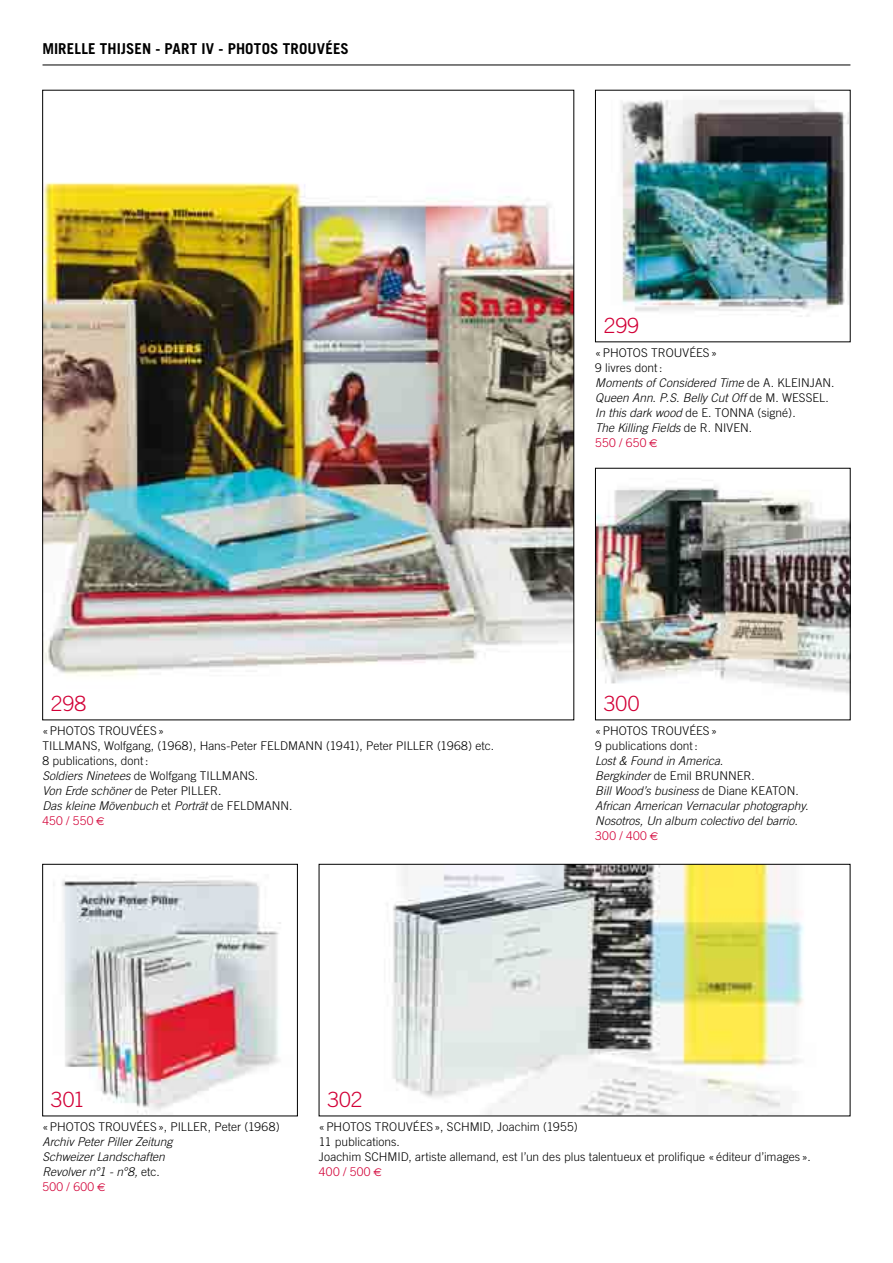
<style>
.page{position:relative;width:893px;height:1263px;background:#fff}
.page>*{position:absolute;margin:0;border:0;box-sizing:border-box;transform-origin:0 0}
.t1{font:300 21px "Trade Gothic";letter-spacing:.005em;color:#d20037}
.t2{font:700 15px "Trade Gothic";letter-spacing:.01em;color:#000}
.t3{font:italic 300 12px/15px "Trade Gothic";letter-spacing:-.005em;color:#000}
.t4{font:300 12px/15px "Trade Gothic";color:#000}
.s1{font-style:italic}
.s2{font-style:normal}
.s3{font-style:normal;color:#d20037}
.s4{font-family:"Euro Sans";font-weight:400;font-style:normal;font-size:11.25px;color:#d20037}
.s5{color:#d20037}
.s6{font-family:"Euro Sans";font-weight:400;font-size:11.25px;color:#d20037}
</style>
<div class="page">
<img style="left:621px;top:100px;width:227px;height:217px">
<img style="left:597px;top:485px;width:251px;height:208px">
<img style="left:53px;top:874px;width:228px;height:240px">
<div style="left:42px;top:864px;width:256px;height:252px;border:1px solid #000"></div>
<img style="left:387px;top:866px;width:417px;height:248px">
<div style="left:319px;top:864px;width:531px;height:252px;border:1px solid #000"></div>
<img style="left:44px;top:182px;width:528px;height:494px">
<hr style="left:43px;top:65px;width:807px;height:1px;background:#000">
<p class="t2" style="left:43px;top:39px;width:308px">MIRELLE THIJSEN - PART IV - PHOTOS TROUVÉES</p>
<h1 class="t1" style="left:51px;top:691px;width:37px">298</h1>
<p class="t4" style="left:42px;top:723px;width:23px">«Photos</p>
<p class="t4" style="left:98px;top:723px;width:14px">Trouvées</p>
<p class="t4" style="left:42px;top:723px;width:453px;text-indent:116px">»<br>TILLMANS, Wolfgang, (1968), Hans-Peter FELDMANN (1941), Peter PILLER (1968) etc.<br>8 publications, dont:<br><span class="s1">Soldiers Ninetees</span> de Wolfgang TILLMANS.<br><span class="s1">Von Erde schöner</span> de Peter Piller</p>
<p class="t3" style="left:42px;top:783px;width:252px;text-indent:176px"><span class="s2">.<br></span>Das kleine Mövenbuch <span class="s2">et</span> Porträt <span class="s2">de FELDMANN.<br></span><span class="s3">450 / 550</span> <span class="s4">€</span></p>
<h1 class="t1" style="left:604px;top:313px;width:37px">299</h1>
<p class="t4" style="left:595px;top:345px;width:14px">« photos</p>
<p class="t4" style="left:651px;top:345px;width:8px">trouvées</p>
<p class="t4" style="left:711px;top:345px;width:7px">»</p>
<p class="t3" style="left:595px;top:360px;width:241px"><span class="s2">9 livres dont:<br></span>Moments of Considered Time <span class="s2">de A. KLEINJAN.<br></span>Queen Ann. P.S. Belly Cut Off <span class="s2">de M. WESSEL.<br></span>In this dark wood <span class="s2">de E. TONNA (signé).<br></span>The Killing Fields <span class="s2">de R. NIVEN.<br></span><span class="s3">550 / 650</span> <span class="s4">€</span></p>
<h1 class="t1" style="left:604px;top:691px;width:37px">300</h1>
<p class="t4" style="left:595px;top:723px;width:14px">« photos</p>
<p class="t4" style="left:651px;top:723px;width:8px">trouvées</p>
<p class="t4" style="left:711px;top:723px;width:7px">»</p>
<p class="t4" style="left:595px;top:738px;width:104px">9 publications dont:</p>
<p class="t3" style="left:595px;top:753px;width:215px">Lost &amp; Found in America.<br>Bergkinder <span class="s2">de Emil BRUNNER.<br></span>Bill Wood’s business <span class="s2">de Diane KEATON.<br></span>African American Vernacular photography.<br>Nosotros, Un album colectivo del barrio.<br><span class="s3">300 / 400</span> <span class="s4">€</span></p>
<h1 class="t1" style="left:51px;top:1087px;width:35px">301</h1>
<p class="t4" style="left:42px;top:1119px;width:23px">«Photos</p>
<p class="t4" style="left:98px;top:1119px;width:14px">Trouvées</p>
<p class="t4" style="left:158px;top:1119px;width:123px">», PILLER, Peter (1968)</p>
<p class="t3" style="left:42px;top:1134px;width:132px">Archiv Peter Piller Zeitung<br>Schweizer Landschaften<br>Revolver n°1 - n°8, <span class="s2">etc.<br></span><span class="s3">500 / 600</span> <span class="s4">€</span></p>
<h1 class="t1" style="left:327px;top:1087px;width:37px">302</h1>
<p class="t4" style="left:319px;top:1119px;width:23px">«Photos</p>
<p class="t4" style="left:375px;top:1119px;width:14px">Trouvées</p>
<p class="t4" style="left:435px;top:1119px;width:145px">», SCHMID, Joachim (1955)</p>
<p class="t4" style="left:319px;top:1134px;width:493px">11 publications.<br>Joachim SCHMID, artiste allemand, est l’un des plus talentueux et prolifique « éditeur d’images ».<br><span class="s5">400 / 500</span> <span class="s6">€</span></p>
</div>
